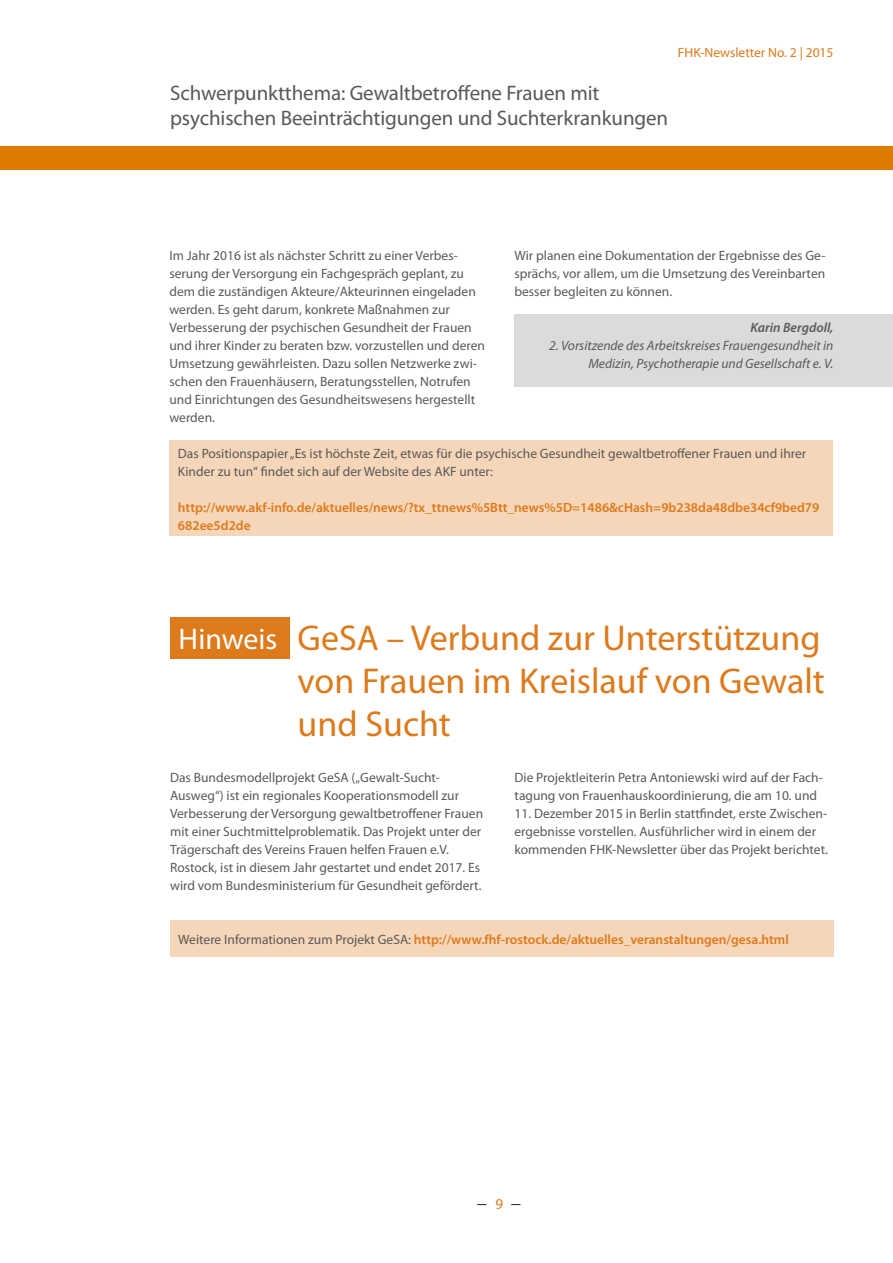
<style>
.page{position:relative;width:893px;height:1263px;background:#fff}
.page>*{position:absolute;margin:0;border:0;box-sizing:border-box;transform-origin:0 0}
.t1{font:36px/43.2px "Myriad Pro";color:#dd7a1c}
.t2{font:30px "Myriad Pro";color:#fff}
.t3{font:21px/25.2px "Myriad Pro";letter-spacing:-.005em;color:#58595b}
.t4{font:18px "Times New Roman";color:#000}
.t5{font:13.5px/18px "Myriad Pro";color:#58595b}
.t6{font:600 13.5px/18px "Myriad Pro";color:#dd7a1c}
.t7{font:italic 13.5px/18px "Myriad Pro";color:#58595b;text-align:right}
.t8{font:13.5px "Myriad Pro";color:#dd7a1c}
.t9{font:italic 600 13.5px "Myriad Pro";color:#58595b}
.s1{font-weight:400;color:#58595b}
.s2{font-family:"Myriad Pro";font-size:15px;color:#dd7a1c}
</style>
<div class="page">
<div style="left:0;top:147px;width:893px;height:23px;background:#dc7b00"></div>
<div style="left:514px;top:314px;width:379px;height:72px;background:#dadbdc"></div>
<div style="left:169px;top:440px;width:664px;height:96px;background:#f6d6b8"></div>
<div style="left:170px;top:921px;width:664px;height:36px;background:#f6d6b8"></div>
<div style="left:170px;top:617px;width:119px;height:42px;background:#dd7a1c"></div>
<h3 class="t3" style="left:170px;top:80px;width:500px">Schwerpunktthema: Gewaltbetroffene Frauen mit psychischen Beeinträchtigungen und Suchterkrankungen</h3>
<p class="t8" style="left:678px;top:44px;width:157px">FHK-Newsletter No. 2 | 2015</p>
<p class="t5" style="left:169px;top:246px;width:317px">Im Jahr 2016 ist als nächster Schritt zu einer Verbes&shy;serung der Versorgung ein Fachgespräch geplant, zu dem die zuständigen Akteure/Akteurinnen eingeladen werden. Es geht darum, konkrete Maßnahmen zur Verbesserung der psychischen Gesundheit der Frauen und ihrer Kinder zu beraten bzw. vorzustellen und deren Umsetzung gewährleisten. Dazu sollen Netzwerke zwi&shy;schen den Frauenhäusern, Beratungsstellen, Notrufen und Einrichtungen des Gesundheitswesens hergestellt werden.</p>
<p class="t5" style="left:514px;top:246px;width:312px;text-align:justify">Wir planen eine Dokumentation der Ergebnisse des Ge&shy;sprächs, vor allem, um die Umsetzung des Vereinbarten besser begleiten zu können.</p>
<p class="t9" style="left:750px;top:319px;width:84px">Karin Bergdoll,</p>
<p class="t7" style="left:549px;top:336px;width:286px">2. Vorsitzende des Arbeitskreises Frauengesundheit in<br>Medizin, Psychotherapie und Gesellschaft e. V.</p>
<p class="t5" style="left:178px;top:444px;width:630px">Das Positionspapier „Es ist höchste Zeit, etwas für die psychische Gesundheit gewaltbetroffener Frauen und ihrer<br>Kinder zu tun“ findet sich auf der Website des AKF unter:</p>
<p class="t6" style="left:178px;top:498px;width:643px">http://www.akf-info.de/aktuelles/news/?tx_ttnews%5Btt_news%5D=1486&amp;cHash=9b238da48dbe34cf9bed79<br>682ee5d2de</p>
<h1 class="t1" style="left:298px;top:615px;width:529px">GeSA – Verbund zur Unterstützung von Frauen im Kreislauf von Gewalt und Sucht</h1>
<p class="t5" style="left:170px;top:768px;width:315px">Das Bundesmodellprojekt GeSA („Gewalt-Sucht-Ausweg“) ist ein regionales Kooperationsmodell zur Verbesserung der Versorgung gewaltbetroffener Frauen mit einer Suchtmittelproblematik. Das Projekt unter der Trägerschaft des Vereins Frauen helfen Frauen e.V.<br>Rostock, ist in diesem Jahr gestartet und endet 2017. Es wird vom Bundesministerium für Gesundheit gefördert.</p>
<p class="t5" style="left:514px;top:768px;width:310px">Die Projektleiterin Petra Antoniewski wird auf der Fach&shy;tagung von Frauenhauskoordinierung, die am 10. und</p>
<h2 class="t2" style="left:179px;top:620px;width:100px">Hinweis</h2>
<p class="t5" style="left:514px;top:804px;width:315px">11. Dezember 2015 in Berlin stattfindet, erste Zwischen&shy;ergebnisse vorstellen. Ausführlicher wird in einem der kommenden FHK-Newsletter über das Projekt berichtet.</p>
<p class="t6" style="left:178px;top:930px;width:612px"><span class="s1">Weitere Informationen zum Projekt GeSA:</span> http://www.fhf-rostock.de/aktuelles_veranstaltungen/gesa.html</p>
<h3 class="t4" style="left:477px;top:1190px;width:44px">– <span class="s2">9</span> –</h3>
</div>
